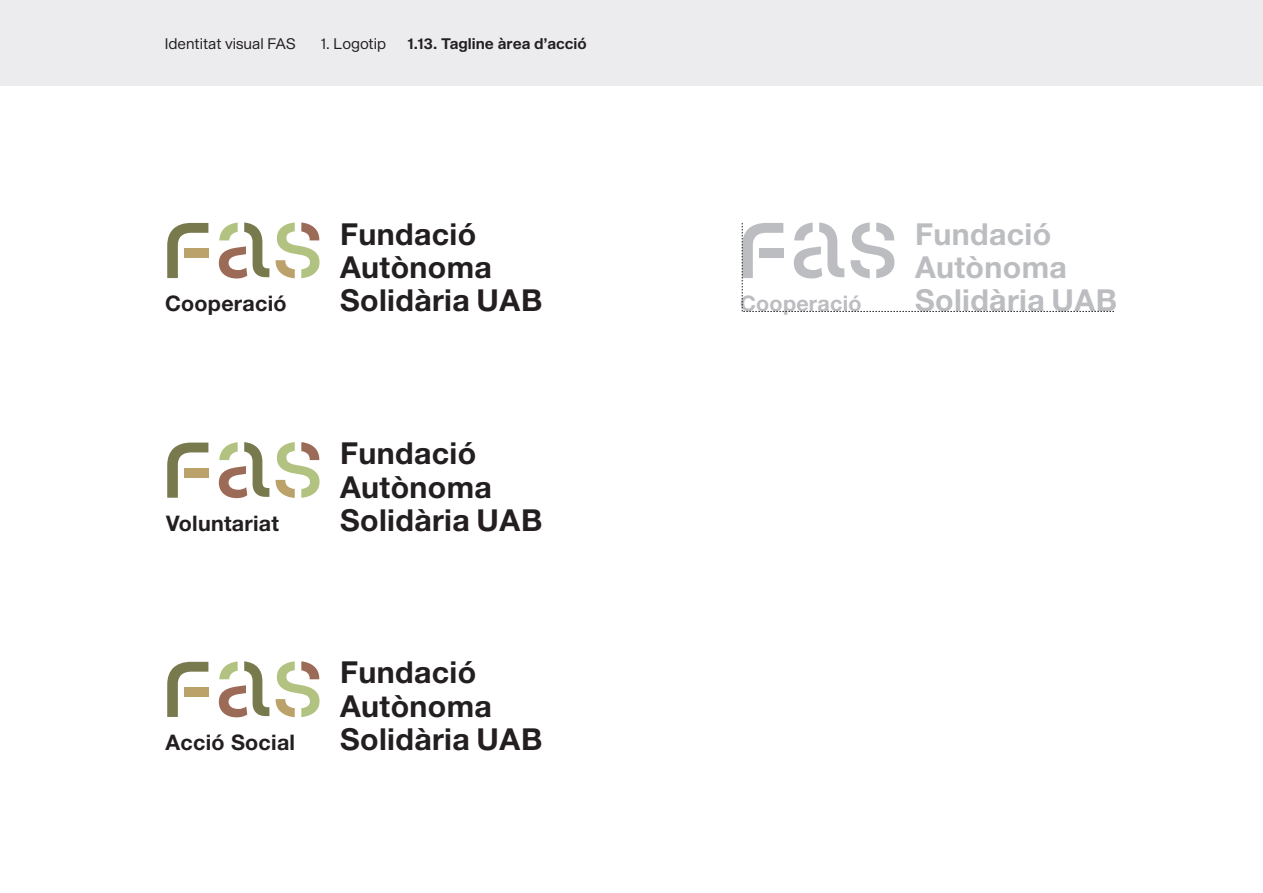
<style>
.page{position:relative;width:1263px;height:893px;background:#fff}
.page>*{position:absolute;margin:0;border:0;box-sizing:border-box;transform-origin:0 0}
.t1{font:700 30.3px/33.5px "Helvetica Neue LT Std";letter-spacing:.01em;color:#231f20}
.t2{font:700 30.3px/33.5px "Helvetica Neue LT Std";letter-spacing:.01em;color:#bcbdc0}
.t3{font:700 21.45px "Helvetica Neue LT Std";letter-spacing:.01em;color:#231f20}
.t4{font:700 21.45px "Helvetica Neue LT Std";letter-spacing:.01em;color:#bcbdc0}
.t5{font:15px "Shapiro 35 Feather";color:#231f20}
.t6{font:300 15px "Shapiro 65";color:#231f20}
</style>
<div class="page">
<div style="left:0;top:0;width:1263px;height:85px;background:#ececee"></div>
<svg style="left:276px;top:222px;width:43px;height:56px"></svg>
<svg style="left:167px;top:223px;width:41px;height:55px"></svg>
<div style="left:185px;top:248px;width:24px;height:10px;background:#bba16a"></div>
<svg style="left:219px;top:222px;width:50px;height:56px"></svg>
<svg style="left:276px;top:442px;width:43px;height:56px"></svg>
<svg style="left:167px;top:443px;width:41px;height:55px"></svg>
<div style="left:185px;top:468px;width:24px;height:9px;background:#bba16a"></div>
<svg style="left:219px;top:442px;width:50px;height:56px"></svg>
<svg style="left:276px;top:661px;width:43px;height:56px"></svg>
<svg style="left:167px;top:662px;width:41px;height:55px"></svg>
<div style="left:185px;top:687px;width:24px;height:10px;background:#bba16a"></div>
<svg style="left:219px;top:661px;width:50px;height:56px"></svg>
<svg style="left:742px;top:222px;width:372px;height:90px"></svg>
<p class="t5" style="left:165px;top:33px;width:133px">Identitat visual FAS</p>
<p class="t5" style="left:321px;top:33px;width:67px">1. Logotip</p>
<p class="t6" style="left:408px;top:33px;width:180px">1.13. Tagline àrea d’acció</p>
<p class="t3" style="left:165px;top:290px;width:123px">Cooperació</p>
<p class="t3" style="left:166px;top:510px;width:114px">Voluntariat</p>
<p class="t1" style="left:340px;top:216px;width:204px">Fundació<br>Autònoma<br>Solidària UAB</p>
<p class="t1" style="left:340px;top:436px;width:204px">Fundació<br>Autònoma<br>Solidària UAB</p>
<p class="t3" style="left:166px;top:729px;width:131px">Acció Social</p>
<p class="t1" style="left:340px;top:655px;width:204px">Fundació<br>Autònoma<br>Solidària UAB</p>
<p class="t4" style="left:740px;top:290px;width:123px">Cooperació</p>
<p class="t2" style="left:915px;top:216px;width:204px">Fundació<br>Autònoma<br>Solidària UAB</p>
</div>
